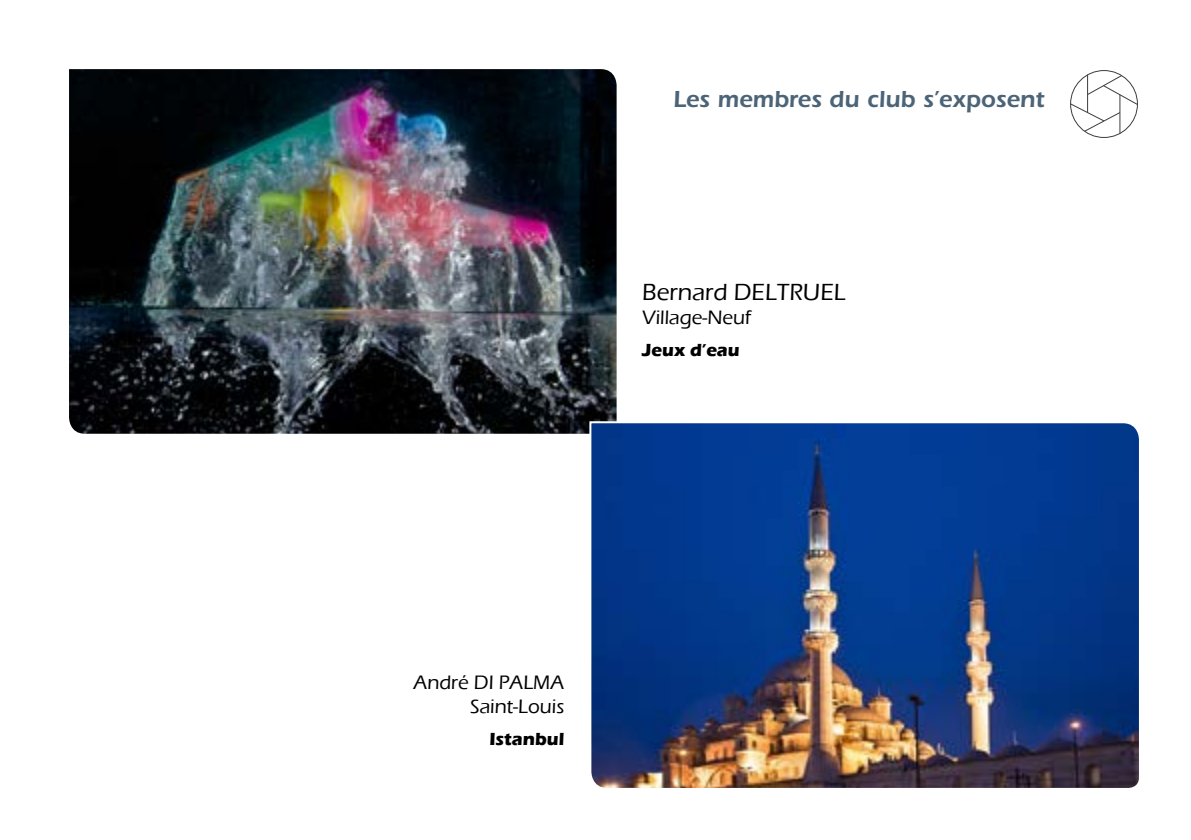
<style>
.page{position:relative;width:1191px;height:840px;background:#fff}
.page>*{position:absolute;margin:0;border:0;box-sizing:border-box;transform-origin:0 0}
.t1{font:600 24px "ITC Eras Std";color:#4c6478}
.t2{font:500 24px "Eras ITC";color:#000}
.t3{font:500 20px/24px "Eras ITC";color:#000;text-align:right}
.t4{font:700 18px "Eras ITC";color:#000}
</style>
<div class="page">
<hr style="left:1119px;top:95px;width:1px;height:38px;background:#000">
<svg style="left:1070px;top:75px;width:68px;height:57px"></svg>
<hr style="left:1087px;top:75px;width:1px;height:37px;background:#000">
<img style="left:69px;top:69px;width:548px;height:365px">
<img style="left:588px;top:420px;width:551px;height:368px">
<p class="t1" style="left:673px;top:85px;width:373px">Les membres du club s’exposent</p>
<p class="t2" style="left:642px;top:279px;width:205px">Bernard DELTRUEL</p>
<p class="t3" style="left:642px;top:306px;width:110px">Village-Neuf</p>
<p class="t4" style="left:642px;top:340px;width:99px">Jeux d’eau</p>
<p class="t3" style="left:413px;top:670px;width:152px">André DI PALMA<br>Saint-Louis</p>
<p class="t4" style="left:489px;top:728px;width:76px">Istanbul</p>
</div>
